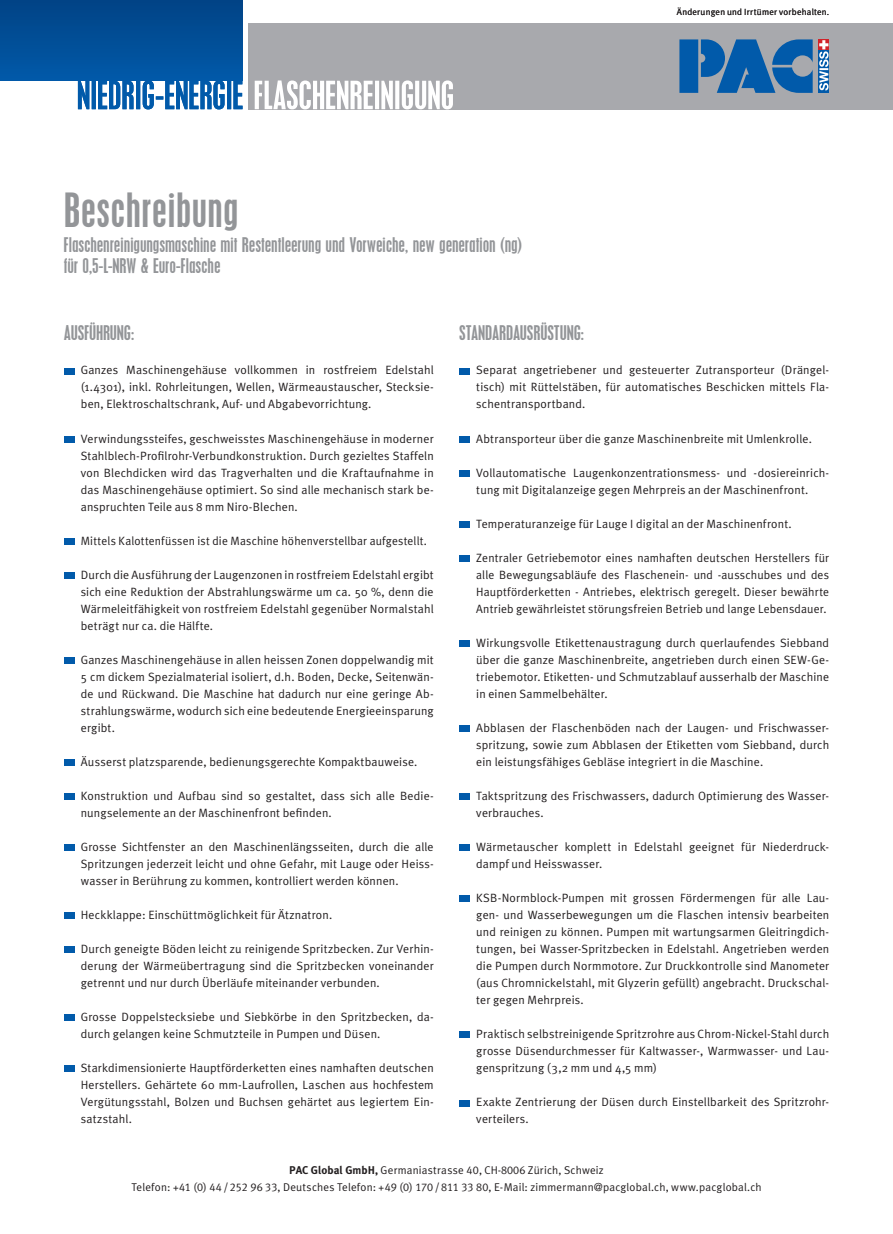
<style>
.page{position:relative;width:893px;height:1234px;background:#fff}
.page>*{position:absolute;margin:0;border:0;box-sizing:border-box;transform-origin:0 0}
.t1{font:condensed 42px "Placard";letter-spacing:.02em;color:#939598}
.t2{font:condensed 18px/21.6px "Placard";color:#939598}
.t3{font:12px/17px "Meta Plus Normal";letter-spacing:.015em;color:#231f20;text-align:justify}
.t4{font:11.25px/17px "Meta Plus Normal";letter-spacing:.02em;color:#231f20;text-align:center}
.t5{font:9px "Meta Plus Normal";letter-spacing:.025em;color:#231f20}
.s1{font-family:"Meta Plus";font-weight:700}
.s2{font-family:"Meta Plus Normal Caps"}
</style>
<div class="page">
<div style="left:64px;top:368px;width:10px;height:6px;background:#015aaa"></div>
<div style="left:64px;top:436px;width:10px;height:6px;background:#015aaa"></div>
<div style="left:64px;top:538px;width:10px;height:6px;background:#015aaa"></div>
<div style="left:64px;top:572px;width:10px;height:6px;background:#015aaa"></div>
<div style="left:64px;top:657px;width:10px;height:6px;background:#015aaa"></div>
<div style="left:64px;top:759px;width:10px;height:6px;background:#015aaa"></div>
<div style="left:64px;top:793px;width:10px;height:6px;background:#015aaa"></div>
<div style="left:64px;top:844px;width:10px;height:6px;background:#015aaa"></div>
<div style="left:64px;top:912px;width:10px;height:6px;background:#015aaa"></div>
<div style="left:64px;top:946px;width:10px;height:6px;background:#015aaa"></div>
<div style="left:64px;top:1014px;width:10px;height:6px;background:#015aaa"></div>
<div style="left:64px;top:1065px;width:10px;height:6px;background:#015aaa"></div>
<div style="left:459px;top:368px;width:11px;height:6px;background:#015aaa"></div>
<div style="left:459px;top:436px;width:11px;height:6px;background:#015aaa"></div>
<div style="left:459px;top:470px;width:11px;height:6px;background:#015aaa"></div>
<div style="left:459px;top:521px;width:11px;height:6px;background:#015aaa"></div>
<div style="left:459px;top:555px;width:11px;height:6px;background:#015aaa"></div>
<div style="left:459px;top:640px;width:11px;height:6px;background:#015aaa"></div>
<div style="left:459px;top:725px;width:11px;height:6px;background:#015aaa"></div>
<div style="left:459px;top:793px;width:11px;height:6px;background:#015aaa"></div>
<div style="left:459px;top:844px;width:11px;height:6px;background:#015aaa"></div>
<div style="left:459px;top:895px;width:11px;height:6px;background:#015aaa"></div>
<div style="left:459px;top:1031px;width:11px;height:6px;background:#015aaa"></div>
<div style="left:459px;top:1099px;width:11px;height:7px;background:#015aaa"></div>
<div style="left:248px;top:23px;width:645px;height:86px;background:#a8a9ad"></div>
<div style="left:0;top:0;width:242px;height:81px;background:linear-gradient(to bottom,#014385,#0159a9)"></div>
<svg style="left:255px;top:80px;width:198px;height:29px"></svg>
<svg style="left:78px;top:80px;width:165px;height:29px"></svg>
<svg style="left:818px;top:50px;width:11px;height:43px"></svg>
<div style="left:818px;top:39px;width:11px;height:11px;background:#d1232a"></div>
<svg style="left:819px;top:40px;width:9px;height:50px"></svg>
<svg style="left:679px;top:39px;width:134px;height:54px"></svg>
<h1 class="t1" style="left:64px;top:184px;width:176px">Beschreibung</h1>
<h2 class="t2" style="left:64px;top:233px;width:460px">Flaschenreinigungsmaschine mit Restentleerung und Vorweiche, new generation (ng) für 0,5-L-NRW &amp; Euro-Flasche</h2>
<p class="t5" style="left:677px;top:7px;width:154px">Änderungen und Irrtümer vorbehalten.</p>
<h2 class="t2" style="left:64px;top:322px;width:72px">AUSFÜHRUNG:</h2>
<p class="t3" style="left:81px;top:361px;width:354px">Ganzes Maschinengehäuse vollkommen in rostfreiem Edelstahl (1.4301), inkl. Rohrleitungen, Wellen, Wärmeaustauscher, Stecksie&shy;ben, Elektroschaltschrank, Auf- und Abgabevorrichtung.</p>
<p class="t3" style="left:81px;top:429px;width:354px">Verwindungssteifes, geschweisstes Maschinengehäuse in moderner Stahlblech-Profilrohr-Verbundkonstruktion. Durch gezieltes Staffeln von Blechdicken wird das Tragverhalten und die Kraftaufnahme in das Maschinengehäuse optimiert. So sind alle mechanisch stark be&shy;anspruchten Teile aus 8 mm Niro-Blechen.</p>
<p class="t3" style="left:81px;top:531px;width:348px">Mittels Kalottenfüssen ist die Maschine höhenverstellbar aufgestellt.</p>
<p class="t3" style="left:81px;top:565px;width:354px">Durch die Ausführung der Laugenzonen in rostfreiem Edelstahl ergibt sich eine Reduktion der Abstrahlungswärme um ca. 50 %, denn die Wärmeleitfähigkeit von rostfreiem Edelstahl gegenüber Normalstahl beträgt nur ca. die Hälfte.</p>
<p class="t3" style="left:81px;top:651px;width:354px">Ganzes Maschinengehäuse in allen heissen Zonen doppelwandig mit 5 cm dickem Spezialmaterial isoliert, d.h. Boden, Decke, Seitenwän&shy;de und Rückwand. Die Maschine hat dadurch nur eine geringe Ab&shy;strahlungswärme, wodurch sich eine bedeutende Energieeinsparung ergibt.</p>
<p class="t3" style="left:81px;top:753px;width:338px">Äusserst platzsparende, bedienungsgerechte Kompaktbauweise.</p>
<p class="t3" style="left:81px;top:787px;width:354px">Konstruktion und Aufbau sind so gestaltet, dass sich alle Bedie&shy;nungselemente an der Maschinenfront befinden.</p>
<p class="t3" style="left:81px;top:838px;width:354px">Grosse Sichtfenster an den Maschinenlängsseiten, durch die alle Spritzungen jederzeit leicht und ohne Gefahr, mit Lauge oder Heiss&shy;wasser in Berührung zu kommen, kontrolliert werden können.</p>
<p class="t3" style="left:81px;top:906px;width:253px">Heckklappe: Einschüttmöglichkeit für Ätznatron.</p>
<p class="t3" style="left:81px;top:940px;width:354px">Durch geneigte Böden leicht zu reinigende Spritzbecken. Zur Verhin&shy;derung der Wärmeübertragung sind die Spritzbecken voneinander getrennt und nur durch Überläufe miteinander verbunden.</p>
<p class="t3" style="left:81px;top:1008px;width:354px">Grosse Doppelstecksiebe und Siebkörbe in den Spritzbecken, da&shy;durch gelangen keine Schmutzteile in Pumpen und Düsen.</p>
<p class="t3" style="left:81px;top:1059px;width:354px">Starkdimensionierte Hauptförderketten eines namhaften deutschen Herstellers. Gehärtete 60 mm-Laufrollen, Laschen aus hochfestem Vergütungsstahl, Bolzen und Buchsen gehärtet aus legiertem Ein&shy;satzstahl.</p>
<h2 class="t2" style="left:459px;top:322px;width:126px">STANDARDAUSRÜSTUNG:</h2>
<p class="t3" style="left:476px;top:361px;width:354px">Separat angetriebener und gesteuerter Zutransporteur (Drängel&shy;tisch) mit Rüttelstäben, für automatisches Beschicken mittels Fla&shy;schentransportband.</p>
<p class="t3" style="left:476px;top:429px;width:337px">Abtransporteur über die ganze Maschinenbreite mit Umlenkrolle.</p>
<p class="t3" style="left:476px;top:463px;width:354px">Vollautomatische Laugenkonzentrationsmess- und -dosiereinrich&shy;tung mit Digitalanzeige gegen Mehrpreis an der Maschinenfront.</p>
<p class="t3" style="left:476px;top:514px;width:317px">Temperaturanzeige für Lauge I digital an der Maschinenfront.</p>
<p class="t3" style="left:476px;top:548px;width:354px">Zentraler Getriebemotor eines namhaften deutschen Herstellers für alle Bewegungsabläufe des Flaschenein- und -ausschubes und des Hauptförderketten - Antriebes, elektrisch geregelt. Dieser bewährte Antrieb gewährleistet störungsfreien Betrieb und lange Lebensdauer.</p>
<p class="t3" style="left:476px;top:634px;width:354px">Wirkungsvolle Etikettenaustragung durch querlaufendes Siebband über die ganze Maschinenbreite, angetrieben durch einen SEW-Ge&shy;triebemotor. Etiketten- und Schmutzablauf ausserhalb der Maschine in einen Sammelbehälter.</p>
<p class="t3" style="left:476px;top:719px;width:354px">Abblasen der Flaschenböden nach der Laugen- und Frischwasser&shy;spritzung, sowie zum Abblasen der Etiketten vom Siebband, durch ein leistungsfähiges Gebläse integriert in die Maschine.</p>
<p class="t3" style="left:476px;top:787px;width:354px">Taktspritzung des Frischwassers, dadurch Optimierung des Wasser&shy;verbrauches.</p>
<p class="t3" style="left:476px;top:838px;width:354px">Wärmetauscher komplett in Edelstahl geeignet für Niederdruck&shy;dampf und Heisswasser.</p>
<p class="t3" style="left:476px;top:889px;width:354px">KSB-Normblock-Pumpen mit grossen Fördermengen für alle Lau&shy;gen- und Wasserbewegungen um die Flaschen intensiv bearbeiten und reinigen zu können. Pumpen mit wartungsarmen Gleitringdich&shy;tungen, bei Wasser-Spritzbecken in Edelstahl. Angetrieben werden die Pumpen durch Normmotore. Zur Druckkontrolle sind Manometer (aus Chromnickelstahl, mit Glyzerin gefüllt) angebracht. Druckschal&shy;ter gegen Mehrpreis.</p>
<p class="t3" style="left:476px;top:1025px;width:354px">Praktisch selbstreinigende Spritzrohre aus Chrom-Nickel-Stahl durch grosse Düsendurchmesser für Kaltwasser-, Warmwasser- und Lau&shy;genspritzung (3,2 mm und 4,5 mm)</p>
<p class="t3" style="left:476px;top:1093px;width:354px">Exakte Zentrierung der Düsen durch Einstellbarkeit des Spritzrohr&shy;verteilers.</p>
<p class="t4" style="left:131px;top:1161px;width:632px"><span class="s1">PAC Global GmbH,</span> Germaniastrasse <span class="s2">40, CH-8006</span> Zürich, Schweiz<br>Telefon: <span class="s2">+41 (0) 44/252 96 33</span>, Deutsches Telefon: <span class="s2">+49 (0) 170/811 33 80,</span> E-Mail: zimmermann@pacglobal.ch, www.pacglobal.ch</p>
</div>
